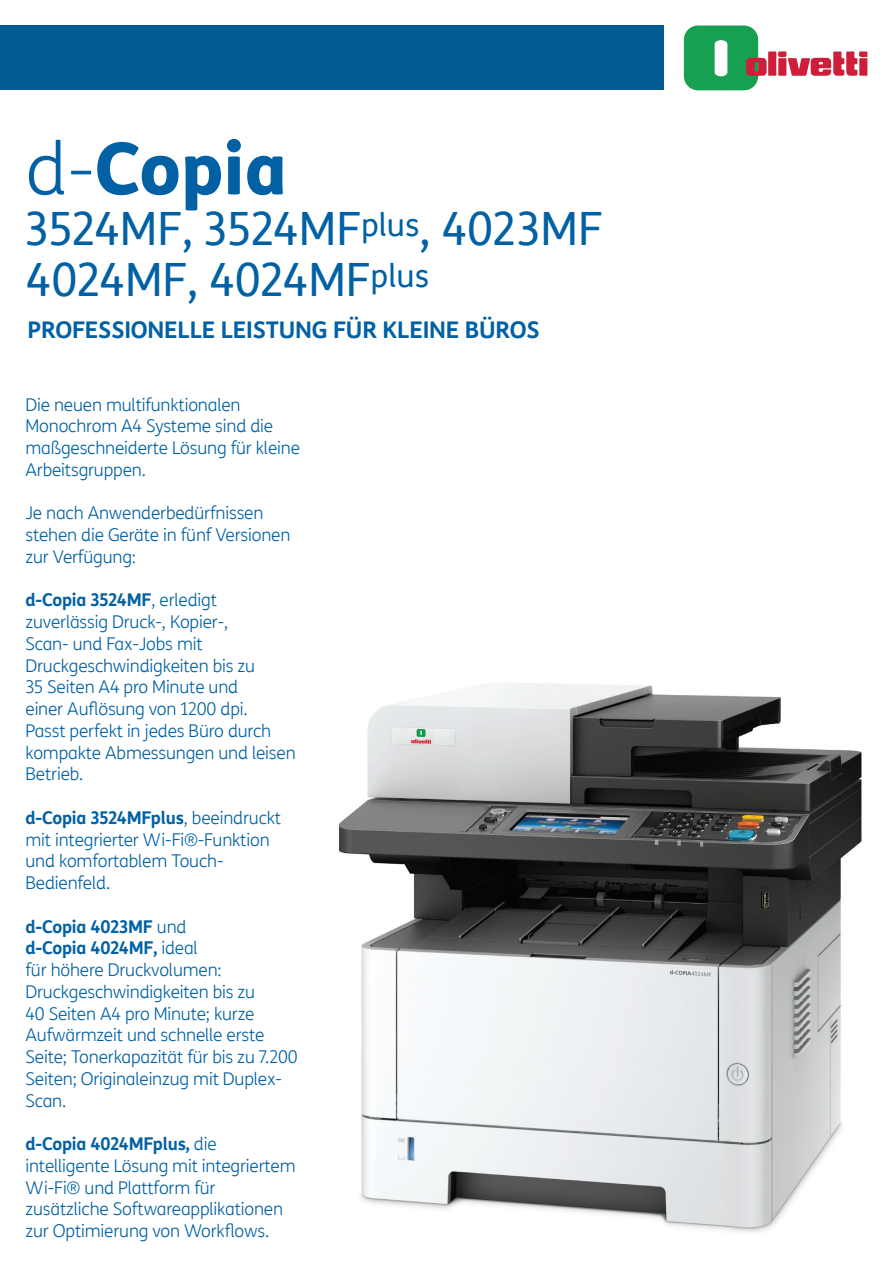
<style>
.page{position:relative;width:893px;height:1263px;background:#fff}
.page>*{position:absolute;margin:0;border:0;box-sizing:border-box;transform-origin:0 0}
.t1{font:800 72px "TIM Sans";color:#0161a4}
.t2{font:45px "TIM Sans";color:#0161a4}
.t3{font:700 22.5px "TIM Sans";letter-spacing:-.01em;color:#0161a4}
.t4{font:300 17.25px/21.8px "TIM Sans";letter-spacing:-.01em;color:#0161a4}
.s1{font-weight:300}
.s2{font-weight:700}
</style>
<div class="page">
<svg style="left:684px;top:26px;width:183px;height:64px"></svg>
<img style="left:338px;top:683px;width:524px;height:550px">
<div style="left:0;top:26px;width:663px;height:64px;background:#015a92"></div>
<h1 class="t1" style="left:26px;top:112px;width:263px"><span class="s1">d-</span>Copia</h1>
<h2 class="t2" style="left:26px;top:198px;width:579px">3524MF, 3524MF<sup>plus</sup>, 4023MF</h2>
<h2 class="t2" style="left:26px;top:248px;width:405px">4024MF, 4024MF<sup>plus</sup></h2>
<h3 class="t3" style="left:27px;top:312px;width:514px">PROFESSIONELLE LEISTUNG FÜR KLEINE BÜROS</h3>
<p class="t4" style="left:26px;top:393px;width:276px">Die neuen multifunktionalen<br>Monochrom A4 Systeme sind die maßgeschneiderte Lösung für kleine<br>Arbeitsgruppen.</p>
<p class="t4" style="left:26px;top:502px;width:266px">Je nach Anwenderbedürfnissen stehen die Geräte in fünf Versionen zur Verfügung:</p>
<p class="t4" style="left:26px;top:589px;width:272px"><span class="s2">d-Copia 3524MF</span>, erledigt zuverlässig Druck-, Kopier-,<br>Scan- und Fax-Jobs mit<br>Druckgeschwindigkeiten bis zu<br>35 Seiten A4 pro Minute und<br>einer Auflösung von 1200 dpi.<br>Passt perfekt in jedes Büro durch kompakte Abmessungen und leisen<br>Betrieb.</p>
<p class="t4" style="left:26px;top:806px;width:257px"><span class="s2">d-Copia 3524MFplus</span>, beeindruckt mit integrierter Wi-Fi®-Funktion und komfortablem Touch-<br>Bedienfeld.</p>
<p class="t4" style="left:26px;top:915px;width:274px"><span class="s2">d-Copia 4023MF</span> und<br><span class="s2">d-Copia 4024MF,</span> ideal<br>für höhere Druckvolumen:<br>Druckgeschwindigkeiten bis zu<br>40 Seiten A4 pro Minute; kurze<br>Aufwärmzeit und schnelle erste<br>Seite; Tonerkapazität für bis zu 7.200<br>Seiten; Originaleinzug mit Duplex-<br>Scan.</p>
<p class="t4" style="left:26px;top:1133px;width:272px"><span class="s2">d-Copia 4024MFplus,</span> die intelligente Lösung mit integriertem<br>Wi-Fi® und Plattform für zusätzliche Softwareapplikationen zur Optimierung von Workflows.</p>
</div>
